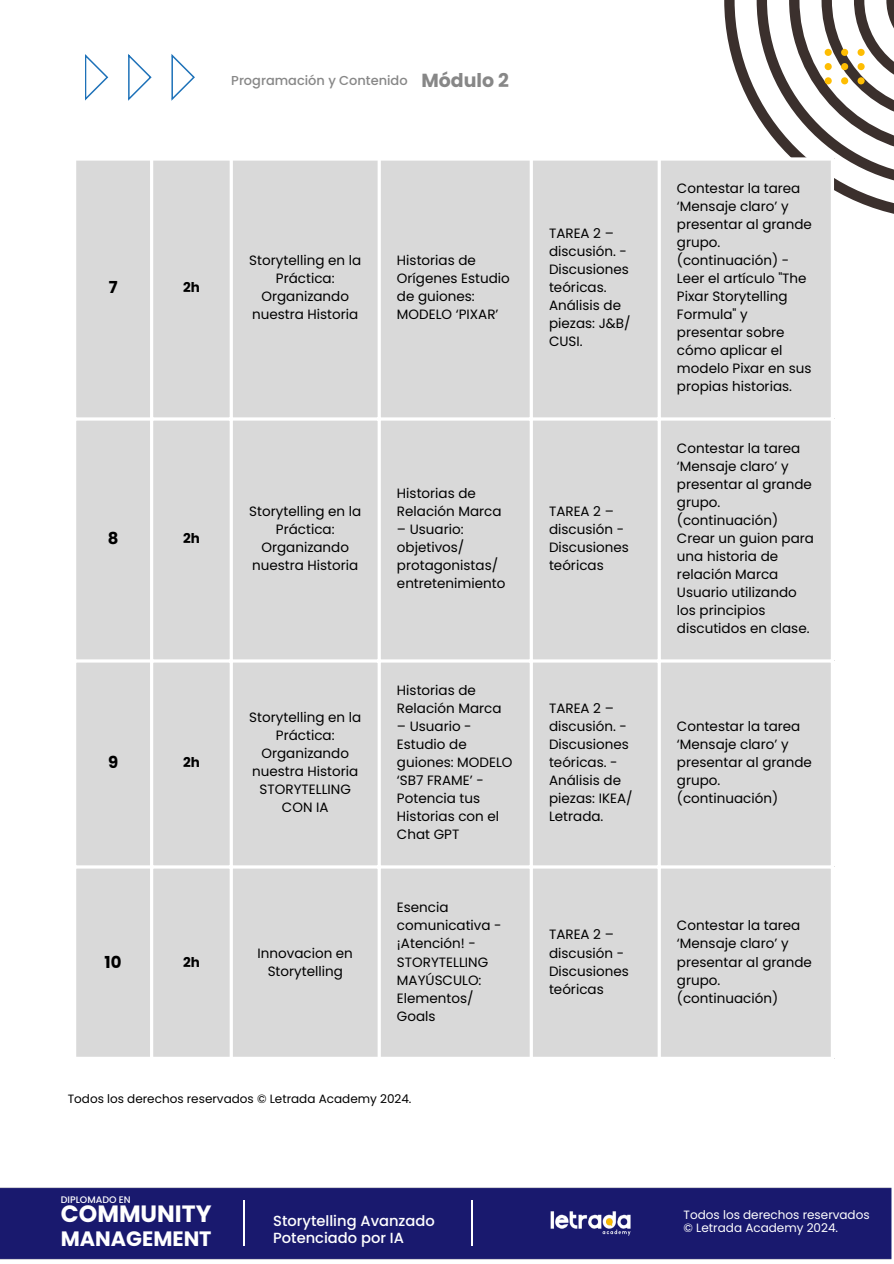
<style>
.page{position:relative;width:894px;height:1264px;background:#fff}
.page>*{position:absolute;margin:0;border:0;box-sizing:border-box;transform-origin:0 0}
.t1{font:700 23.55px "Poppins";color:#fff}
.t2{font:700 20.85px "Poppins";color:#fff}
.t3{font:700 18.9px "Poppins";color:#878787}
.t4{font:700 16.5px "Poppins";color:#000}
.t5{font:500 14.7px/16.8px "Poppins";color:#fff}
.t6{font:13.5px/18px "Poppins";color:#000}
.t7{font:700 13.5px "Poppins";color:#000}
.t8{font:500 12.9px "Poppins";color:#878787}
.t9{font:12px/13.5px "Poppins";color:#fff}
.t10{font:12px "Poppins";color:#000}
.t11{font:500 9.45px "Poppins";color:#fff}
</style>
<div class="page">
<svg style="left:85px;top:54px;width:23px;height:47px"></svg>
<svg style="left:128px;top:54px;width:23px;height:47px"></svg>
<svg style="left:171px;top:54px;width:24px;height:47px"></svg>
<img style="left:0;top:1187px;width:892px;height:73px">
<hr style="left:243px;top:1200px;width:2px;height:46px;background:#fff">
<hr style="left:471px;top:1200px;width:1px;height:46px;background:#fff">
<svg style="left:724px;top:0;width:169px;height:214px"></svg>
<div style="left:824px;top:49px;width:7px;height:7px;background:#febd02;border-radius:50%"></div>
<svg style="left:840px;top:49px;width:8px;height:7px"></svg>
<div style="left:857px;top:49px;width:7px;height:7px;background:#febd02;border-radius:50%"></div>
<div style="left:824px;top:63px;width:7px;height:7px;background:#febd02;border-radius:50%"></div>
<svg style="left:840px;top:63px;width:8px;height:7px"></svg>
<div style="left:857px;top:63px;width:7px;height:7px;background:#febd02;border-radius:50%"></div>
<div style="left:824px;top:77px;width:7px;height:7px;background:#febd02;border-radius:50%"></div>
<svg style="left:840px;top:77px;width:8px;height:7px"></svg>
<div style="left:857px;top:77px;width:7px;height:7px;background:#febd02;border-radius:50%"></div>
<div style="left:76px;top:161px;width:754px;height:895px;background:#d9d9d9"></div>
<hr style="left:150px;top:161px;width:3px;height:895px;background:#fff">
<svg style="left:229px;top:161px;width:4px;height:895px"></svg>
<svg style="left:377px;top:161px;width:4px;height:895px"></svg>
<hr style="left:529px;top:161px;width:3px;height:895px;background:#fff">
<hr style="left:657px;top:161px;width:3px;height:895px;background:#fff">
<hr style="left:830px;top:161px;width:3px;height:895px;background:#fff">
<svg style="left:76px;top:157px;width:757px;height:4px"></svg>
<hr style="left:73px;top:417px;width:760px;height:3px;background:#fff">
<hr style="left:73px;top:659px;width:760px;height:3px;background:#fff">
<hr style="left:73px;top:865px;width:760px;height:3px;background:#fff">
<h1 class="t8" style="left:231px;top:71px;width:178px">Programación y Contenido</h1>
<h3 class="t3" style="left:421px;top:67px;width:89px">Módulo 2</h3>
<p class="t4" style="left:109px;top:276px;width:10px">7</p>
<p class="t7" style="left:183px;top:278px;width:18px">2h</p>
<p class="t6" style="left:249px;top:251px;width:113px;text-align:center">Storytelling en la<br>Práctica:<br>Organizando nuestra Historia</p>
<p class="t6" style="left:397px;top:251px;width:114px">Historias de<br>Orígenes Estudio de guiones:<br>MODELO ‘PIXAR’</p>
<p class="t4" style="left:108px;top:527px;width:12px">8</p>
<p class="t7" style="left:183px;top:529px;width:18px">2h</p>
<p class="t4" style="left:108px;top:751px;width:12px">9</p>
<p class="t7" style="left:183px;top:753px;width:18px">2h</p>
<p class="t6" style="left:249px;top:502px;width:113px;text-align:center">Storytelling en la<br>Práctica:<br>Organizando nuestra Historia</p>
<p class="t6" style="left:397px;top:484px;width:106px">Historias de<br>Relación Marca</p>
<p class="t6" style="left:397px;top:520px;width:110px">– Usuario: objetivos/ protagonistas/ entretenimiento</p>
<p class="t6" style="left:249px;top:708px;width:113px;text-align:center">Storytelling en la<br>Práctica:<br>Organizando nuestra Historia<br>STORYTELLING<br>CON IA</p>
<p class="t6" style="left:397px;top:681px;width:106px">Historias de<br>Relación Marca</p>
<p class="t6" style="left:397px;top:717px;width:117px">– Usuario -<br>Estudio de guiones: MODELO ‘SB7 FRAME’ -<br>Potencia tus<br>Historias con el<br>Chat GPT</p>
<p class="t4" style="left:105px;top:950px;width:18px">10</p>
<h4 class="t7" style="left:183px;top:952px;width:18px">2h</h4>
<p class="t6" style="left:257px;top:943px;width:97px;text-align:center">Innovacion en<br>Storytelling</p>
<p class="t6" style="left:397px;top:898px;width:106px">Esencia comunicativa - ¡Atención! -</p>
<p class="t6" style="left:397px;top:952px;width:93px">STORYTELLING<br>MAYÚSCULO:<br>Elementos/<br>Goals</p>
<h4 class="t10" style="left:68px;top:1090px;width:345px">Todos los derechos reservados © Letrada Academy 2024.</h4>
<p class="t11" style="left:61px;top:1192px;width:71px">DIPLOMADO EN</p>
<p class="t1" style="left:61px;top:1197px;width:152px">COMMUNITY</p>
<p class="t2" style="left:61px;top:1223px;width:152px">MANAGEMENT</p>
<p class="t5" style="left:273px;top:1212px;width:163px">Storytelling Avanzado<br>Potenciado por IA</p>
<p class="t6" style="left:549px;top:224px;width:83px">TAREA 2 – discusión. -<br>Discusiones teóricas.<br>Análisis de piezas: J&amp;B/<br>CUSI.</p>
<p class="t6" style="left:549px;top:502px;width:81px">TAREA 2 – discusión -<br>Discusiones teóricas</p>
<p class="t6" style="left:549px;top:699px;width:85px">TAREA 2 – discusión. -<br>Discusiones teóricas. -<br>Análisis de piezas: IKEA/<br>Letrada.</p>
<p class="t6" style="left:676px;top:179px;width:136px">Contestar la tarea ‘Mensaje claro’ y presentar al grande grupo. (continuación) -<br>Leer el artículo "The<br>Pixar Storytelling<br>Formula" y presentar sobre cómo aplicar el modelo Pixar en sus propias historias.</p>
<p class="t6" style="left:676px;top:439px;width:136px">Contestar la tarea ‘Mensaje claro’ y presentar al grande grupo. (continuación)</p>
<p class="t6" style="left:676px;top:529px;width:138px">Crear un guion para una historia de relación Marca<br>Usuario utilizando los principios discutidos en clase.</p>
<p class="t6" style="left:676px;top:717px;width:136px">Contestar la tarea ‘Mensaje claro’ y presentar al grande grupo. (continuación)</p>
<p class="t6" style="left:549px;top:925px;width:81px">TAREA 2 – discusión -<br>Discusiones teóricas</p>
<h2 class="t6" style="left:676px;top:916px;width:136px">Contestar la tarea ‘Mensaje claro’ y presentar al grande grupo. (continuación)</h2>
<p class="t9" style="left:683px;top:1207px;width:187px">Todos los derechos reservados © Letrada Academy 2024.</p>
</div>
